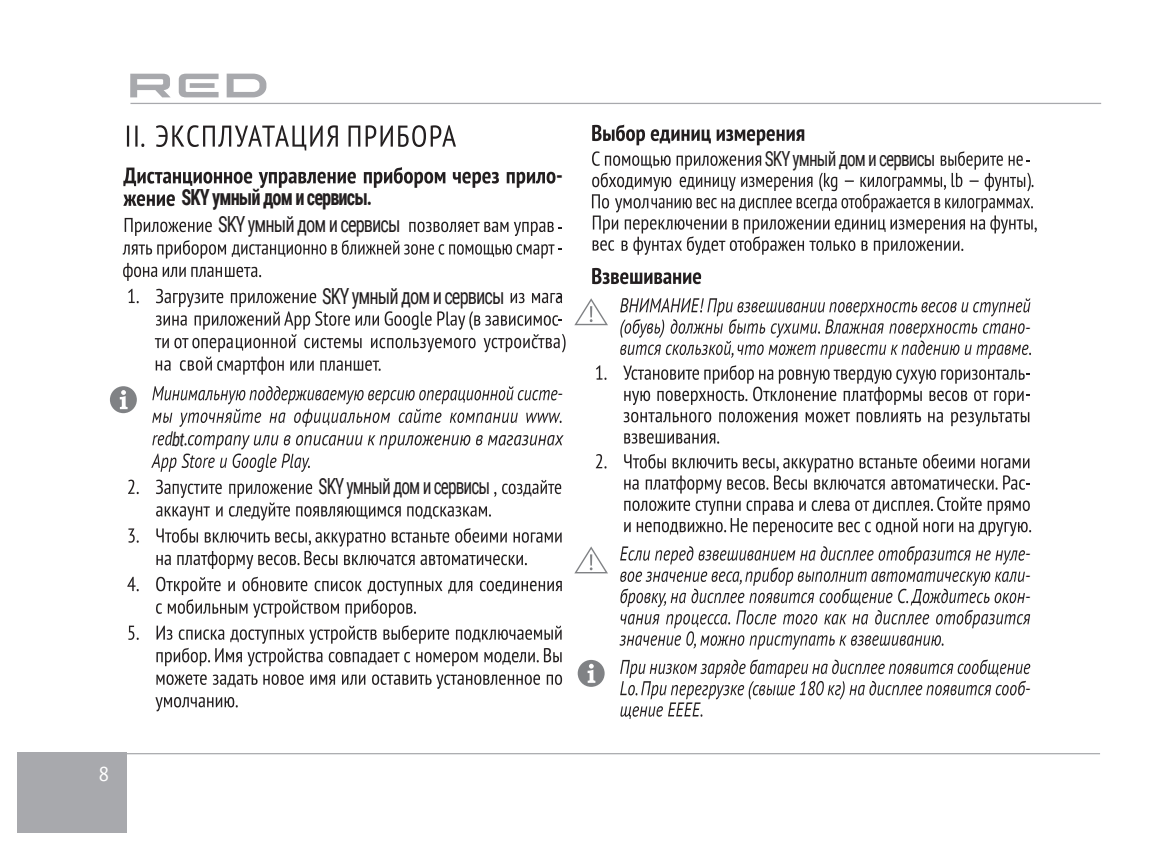
<style>
.page{position:relative;width:1154px;height:850px;background:#fff}
.page>*{position:absolute;margin:0;border:0;box-sizing:border-box;transform-origin:0 0}
.t1{font:700 condensed 22.5px "PT Sans";color:#231f20}
.t2{font:22.25px "Roboto Condensed";letter-spacing:-.05em;color:#231f20;scale:.83 1}
.t3{font:700 22.25px "Roboto Condensed";letter-spacing:-.05em;color:#231f20;scale:.83 1}
.t4{font:22.25px "Roboto Condensed";letter-spacing:-.05em;color:#231f20;scale:.78 1}
.t5{font:20.75px "Roboto Condensed";letter-spacing:-.05em;color:#231f20;scale:.83 1}
.t6{font:italic 20px/21.2px "PT Sans";color:#231f20;text-align:justify;scale:.8 1}
.t7{font:italic 20px "PT Sans";color:#231f20;scale:.79 1}
.t8{font:20px "PT Sans";color:#fff}
.t9{font:italic 19px "Roboto Condensed";color:#231f20;scale:.89 1}
</style>
<div class="page">
<div style="left:17px;top:752px;width:110px;height:80px;background:#a8a9ad"></div>
<hr style="left:130px;top:103px;width:971px;height:1px;background:#a8a9ad">
<hr style="left:102px;top:752px;width:998px;height:2px;background:#a8a9ad">
<svg style="left:127px;top:125px;width:17px;height:22px"></svg>
<svg style="left:156px;top:125px;width:300px;height:25px"></svg>
<svg style="left:123px;top:167px;width:432px;height:21px"></svg>
<svg style="left:123px;top:194px;width:52px;height:12px"></svg>
<svg style="left:123px;top:218px;width:439px;height:63px"></svg>
<svg style="left:128px;top:288px;width:11px;height:15px"></svg>
<svg style="left:155px;top:288px;width:411px;height:86px"></svg>
<svg style="left:151px;top:386px;width:413px;height:86px"></svg>
<svg style="left:128px;top:479px;width:11px;height:15px"></svg>
<svg style="left:156px;top:479px;width:405px;height:41px"></svg>
<svg style="left:128px;top:528px;width:11px;height:14px"></svg>
<svg style="left:156px;top:528px;width:406px;height:40px"></svg>
<svg style="left:127px;top:576px;width:12px;height:15px"></svg>
<svg style="left:156px;top:576px;width:406px;height:41px"></svg>
<svg style="left:128px;top:625px;width:11px;height:14px"></svg>
<svg style="left:156px;top:625px;width:406px;height:41px"></svg>
<svg style="left:156px;top:674px;width:406px;height:14px"></svg>
<svg style="left:155px;top:697px;width:83px;height:14px"></svg>
<svg style="left:110px;top:386px;width:27px;height:27px"></svg>
<svg style="left:592px;top:124px;width:212px;height:21px"></svg>
<svg style="left:592px;top:151px;width:445px;height:104px"></svg>
<svg style="left:592px;top:268px;width:109px;height:16px"></svg>
<svg style="left:620px;top:298px;width:411px;height:60px"></svg>
<svg style="left:596px;top:365px;width:10px;height:14px"></svg>
<svg style="left:623px;top:365px;width:407px;height:40px"></svg>
<svg style="left:624px;top:412px;width:405px;height:14px"></svg>
<svg style="left:624px;top:433px;width:95px;height:10px"></svg>
<svg style="left:596px;top:454px;width:10px;height:14px"></svg>
<svg style="left:624px;top:454px;width:407px;height:82px"></svg>
<svg style="left:619px;top:546px;width:411px;height:103px"></svg>
<svg style="left:620px;top:659px;width:410px;height:59px"></svg>
<svg style="left:574px;top:298px;width:34px;height:27px"></svg>
<svg style="left:574px;top:546px;width:34px;height:27px"></svg>
<svg style="left:578px;top:660px;width:27px;height:26px"></svg>
<svg style="left:130px;top:74px;width:136px;height:23px"></svg>
<p class="t3" style="left:182px;top:182px;width:231px">SKY умный дом и сервисы.</p>
<p class="t2" style="left:218px;top:208px;width:221px">SKY умный дом и сервисы</p>
<p class="t9" style="left:172px;top:425px;width:15px">bt</p>
<p class="t2" style="left:322px;top:280px;width:221px">SKY умный дом и сервисы</p>
<p class="t4" style="left:319px;top:470px;width:222px">SKY умный дом и сервисы</p>
<p class="t1" style="left:556px;top:160px;width:8px">-</p>
<p class="t7" style="left:557px;top:380px;width:8px">-</p>
<p class="t8" style="left:98px;top:760px;width:12px">8</p>
<p class="t5" style="left:765px;top:144px;width:207px">SKY умный дом и сервисы</p>
<p class="t6" style="left:1025px;top:315px;width:8px">-</p>
<p class="t6" style="left:1025px;top:542px;width:8px">- - -</p>
<p class="t6" style="left:1025px;top:676px;width:8px">-</p>
</div>
